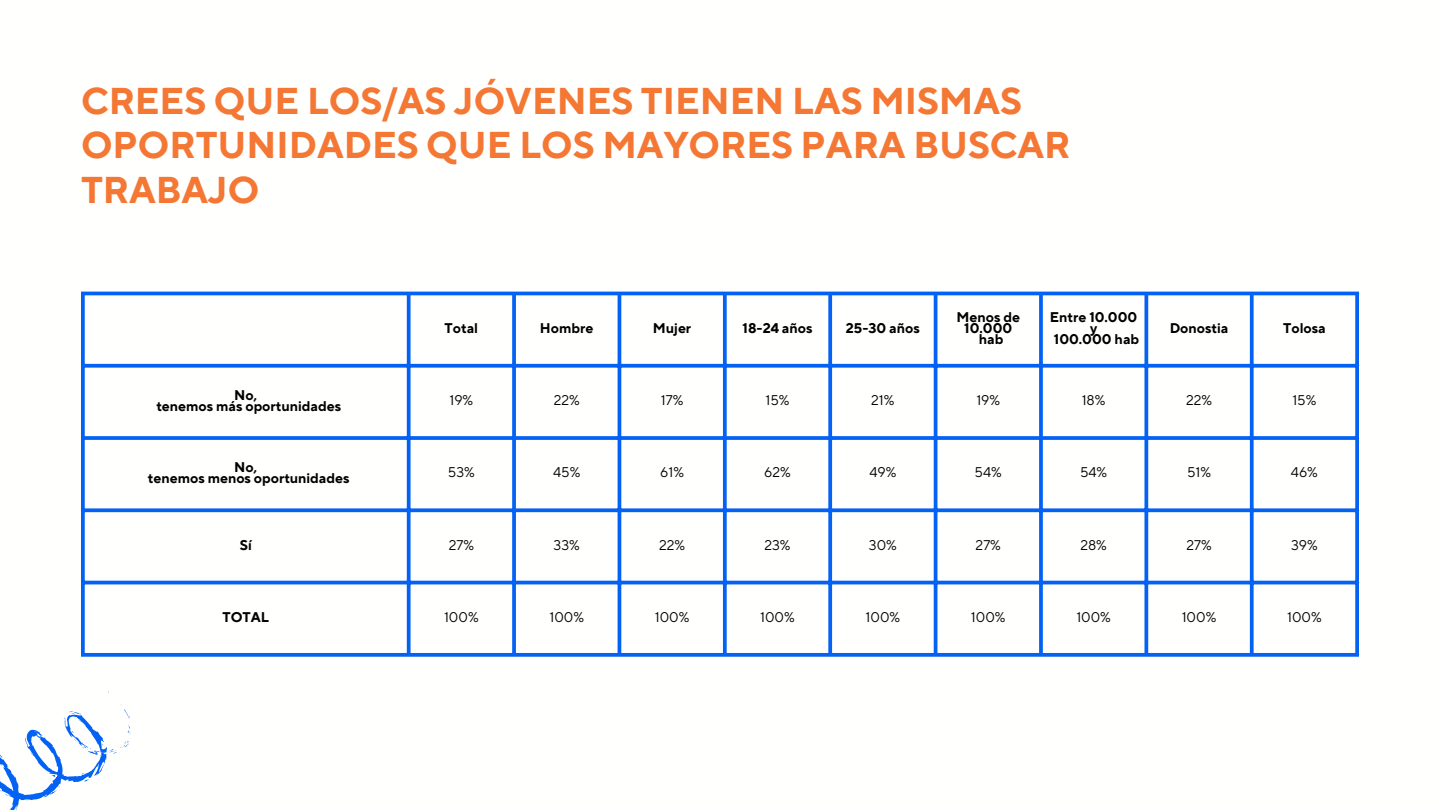
<style>
.page{position:relative;width:1440px;height:810px;background:#fff}
.page>*{position:absolute;margin:0;border:0;box-sizing:border-box;transform-origin:0 0}
.t1{font:700 37.2px/44.2px "TT Norms Pro";color:#f47734}
.t2{font:700 14px/11.2px "TT Norms Pro";color:#000;text-align:center}
.t3{font:14px "TT Norms Pro";color:#000}
</style>
<div class="page">
<svg style="left:85px;top:295px;width:1270px;height:358px"></svg>
<svg style="left:81px;top:295px;width:4px;height:358px"></svg>
<svg style="left:407px;top:295px;width:4px;height:358px"></svg>
<svg style="left:512px;top:295px;width:4px;height:358px"></svg>
<hr style="left:618px;top:295px;width:3px;height:358px;background:#0362f3">
<svg style="left:723px;top:295px;width:4px;height:358px"></svg>
<svg style="left:828px;top:295px;width:4px;height:358px"></svg>
<hr style="left:934px;top:295px;width:3px;height:358px;background:#0362f3">
<svg style="left:1039px;top:295px;width:4px;height:358px"></svg>
<svg style="left:1144px;top:295px;width:4px;height:358px"></svg>
<svg style="left:1250px;top:295px;width:4px;height:358px"></svg>
<svg style="left:1355px;top:295px;width:4px;height:358px"></svg>
<hr style="left:81px;top:292px;width:1278px;height:3px;background:#0362f3">
<svg style="left:81px;top:364px;width:1278px;height:4px;background:#1970f3"></svg>
<svg style="left:81px;top:436px;width:1278px;height:4px;background:#116bf3"></svg>
<svg style="left:81px;top:508px;width:1278px;height:4px;background:#1c71f3"></svg>
<hr style="left:81px;top:581px;width:1278px;height:3px;background:#0362f3">
<svg style="left:81px;top:653px;width:1278px;height:4px;background:#146cf3"></svg>
<svg style="left:0;top:692px;width:130px;height:118px"></svg>
<p class="t1" style="left:81px;top:80px;width:991px">CREES QUE LOS/AS JÓVENES TIENEN LAS MISMAS<br>OPORTUNIDADES QUE LOS MAYORES PARA BUSCAR<br>TRABAJO</p>
<h1 class="t2" style="left:445px;top:323px;width:35px">Total</h1>
<p class="t2" style="left:540px;top:323px;width:55px">Hombre</p>
<p class="t2" style="left:653px;top:323px;width:40px">Mujer</p>
<p class="t2" style="left:743px;top:323px;width:71px">18-24 años</p>
<p class="t2" style="left:846px;top:323px;width:75px">25-30 años</p>
<p class="t2" style="left:957px;top:312px;width:65px">Menos de<br>10.000</p>
<p class="t2" style="left:979px;top:334px;width:26px">hab</p>
<p class="t2" style="left:1050px;top:312px;width:89px">Entre 10.000 y</p>
<p class="t2" style="left:1054px;top:334px;width:87px">100.000 hab</p>
<p class="t2" style="left:1170px;top:323px;width:60px">Donostia</p>
<p class="t2" style="left:1283px;top:323px;width:44px">Tolosa</p>
<p class="t2" style="left:234px;top:390px;width:24px">No,</p>
<p class="t2" style="left:156px;top:401px;width:186px">tenemos más oportunidades</p>
<p class="t2" style="left:234px;top:462px;width:24px">No,</p>
<p class="t2" style="left:148px;top:473px;width:203px">tenemos menos oportunidades</p>
<p class="t3" style="left:449px;top:392px;width:25px">19%</p>
<p class="t3" style="left:554px;top:392px;width:28px">22%</p>
<p class="t3" style="left:661px;top:392px;width:24px">17%</p>
<p class="t3" style="left:766px;top:392px;width:25px">15%</p>
<p class="t3" style="left:871px;top:392px;width:25px">21%</p>
<p class="t3" style="left:976px;top:392px;width:25px">19%</p>
<p class="t3" style="left:1082px;top:392px;width:25px">18%</p>
<p class="t3" style="left:1186px;top:392px;width:28px">22%</p>
<p class="t3" style="left:1292px;top:392px;width:25px">15%</p>
<p class="t3" style="left:448px;top:464px;width:28px">53%</p>
<p class="t3" style="left:553px;top:464px;width:29px">45%</p>
<p class="t3" style="left:660px;top:464px;width:25px">61%</p>
<p class="t3" style="left:764px;top:464px;width:28px">62%</p>
<p class="t3" style="left:869px;top:464px;width:29px">49%</p>
<p class="t3" style="left:975px;top:464px;width:29px">54%</p>
<p class="t3" style="left:1080px;top:464px;width:29px">54%</p>
<p class="t3" style="left:1187px;top:464px;width:25px">51%</p>
<p class="t3" style="left:1291px;top:464px;width:29px">46%</p>
<p class="t2" style="left:240px;top:540px;width:13px">Sí</p>
<p class="t3" style="left:449px;top:536px;width:27px">27%</p>
<p class="t3" style="left:554px;top:536px;width:28px">33%</p>
<p class="t3" style="left:659px;top:536px;width:28px">22%</p>
<p class="t3" style="left:764px;top:536px;width:28px">23%</p>
<p class="t3" style="left:869px;top:536px;width:29px">30%</p>
<p class="t3" style="left:976px;top:536px;width:27px">27%</p>
<p class="t3" style="left:1080px;top:536px;width:28px">28%</p>
<p class="t3" style="left:1186px;top:536px;width:27px">27%</p>
<p class="t3" style="left:1291px;top:536px;width:28px">39%</p>
<p class="t2" style="left:222px;top:612px;width:48px">TOTAL</p>
<p class="t3" style="left:444px;top:609px;width:36px">100%</p>
<p class="t3" style="left:549px;top:609px;width:36px">100%</p>
<p class="t3" style="left:655px;top:609px;width:36px">100%</p>
<p class="t3" style="left:760px;top:609px;width:36px">100%</p>
<p class="t3" style="left:866px;top:609px;width:36px">100%</p>
<p class="t3" style="left:971px;top:609px;width:36px">100%</p>
<p class="t3" style="left:1076px;top:609px;width:36px">100%</p>
<p class="t3" style="left:1182px;top:609px;width:36px">100%</p>
<p class="t3" style="left:1287px;top:609px;width:36px">100%</p>
</div>
